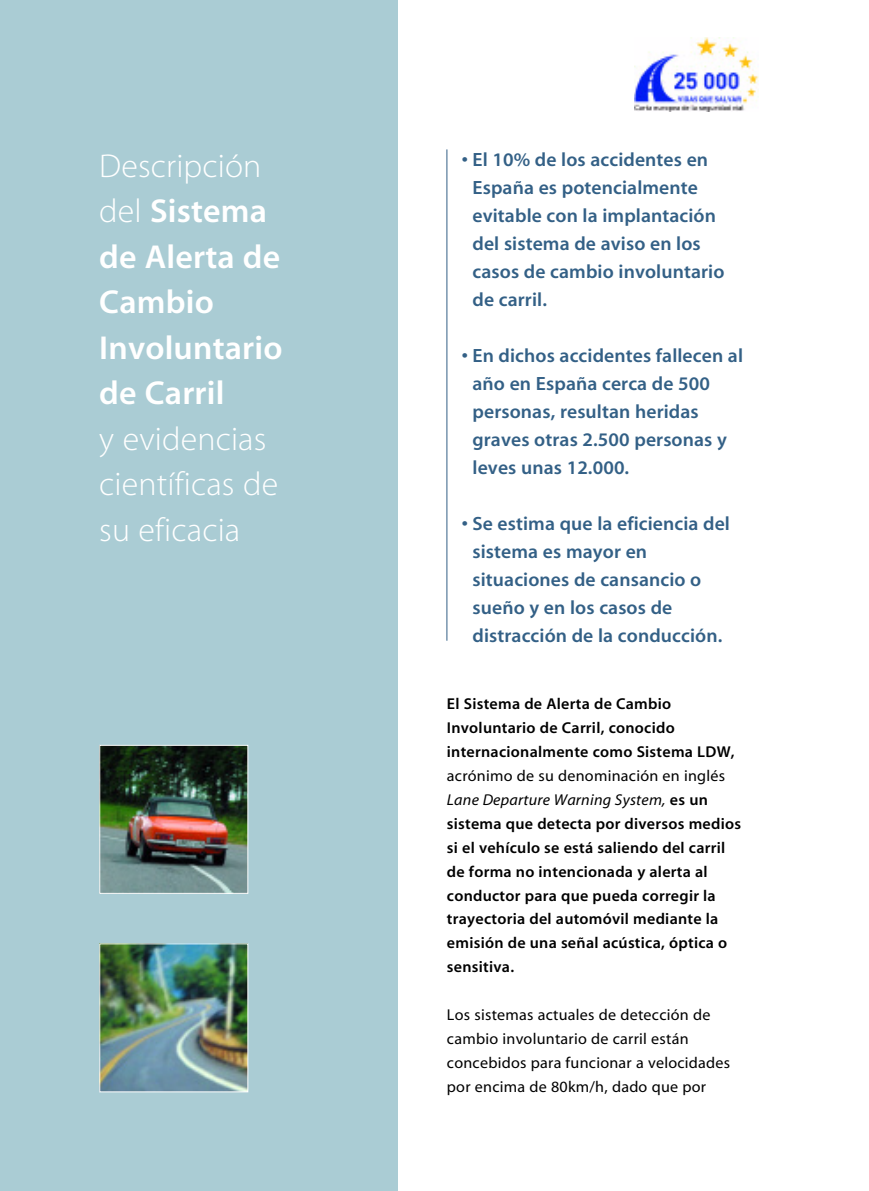
<style>
.page{position:relative;width:869px;height:1191px;background:#fff}
.page>*{position:absolute;margin:0;border:0;box-sizing:border-box;transform-origin:0 0}
.t1{font:600 33.25px/45.5px "Myriad MM";letter-spacing:.005em;color:#fff}
.t2{font:300 33.25px/45.5px "Myriad 600";letter-spacing:.005em;color:#fff}
.t3{font:600 19.25px/28px "Myriad MM";letter-spacing:.005em;color:#336086}
.t4{font:600 15.75px/24px "Myriad MM";letter-spacing:.015em;color:#000}
.t5{font:15.75px/24px "Myriad MM";letter-spacing:.015em;color:#000}
.s1{font-family:"Myriad 600";font-weight:300}
.s2{font-weight:400}
.s3{font-weight:400;font-style:italic}
</style>
<div class="page">
<div style="left:0;top:0;width:397px;height:1191px;background:#aaccd4"></div>
<img style="left:101px;top:945px;width:145px;height:145px">
<div style="left:99px;top:943px;width:149px;height:149px;border:1px solid #fff"></div>
<img style="left:101px;top:747px;width:145px;height:144px">
<div style="left:99px;top:745px;width:149px;height:148px;border:1px solid #fff"></div>
<hr style="left:446px;top:149px;width:1px;height:491px;background:#336086">
<img style="left:634px;top:38px;width:124px;height:73px">
<h1 class="t2" style="left:99px;top:144px;width:164px">Descripción</h1>
<h1 class="t1" style="left:99px;top:190px;width:185px"><span class="s1">del</span> Sistema de Alerta de<br>Cambio<br>Involuntario de Carril</h1>
<h1 class="t2" style="left:99px;top:417px;width:180px">y evidencias científicas de su eficacia</h1>
<p class="t3" style="left:472px;top:146px;width:253px;text-indent:-11px">• El 10% de los accidentes en<br>España es potencialmente evitable con la implantación del sistema de aviso en los casos de cambio involuntario de carril.</p>
<p class="t3" style="left:472px;top:342px;width:272px;text-indent:-11px">• En dichos accidentes fallecen al año en España cerca de 500 personas, resultan heridas graves otras 2.500 personas y leves unas 12.000.</p>
<p class="t3" style="left:472px;top:510px;width:259px;text-indent:-11px">• Se estima que la eficiencia del sistema es mayor en situaciones de cansancio o sueño y en los casos de distracción de la conducción.</p>
<p class="t4" style="left:446px;top:692px;width:289px">El Sistema de Alerta de Cambio<br>Involuntario de Carril, conocido internacionalmente como Sistema LDW,</p>
<p class="t4" style="left:446px;top:764px;width:295px"><span class="s2">acrónimo de su denominación en inglés </span><span class="s3">Lane Departure Warning System,</span> es un sistema que detecta por diversos medios si el vehículo se está saliendo del carril de forma no intencionada y alerta al conductor para que pueda corregir la trayectoria del automóvil mediante la emisión de una señal acústica, óptica o sensitiva.</p>
<p class="t5" style="left:446px;top:1003px;width:285px">Los sistemas actuales de detección de cambio involuntario de carril están concebidos para funcionar a velocidades por encima de 80km/h, dado que por</p>
</div>
